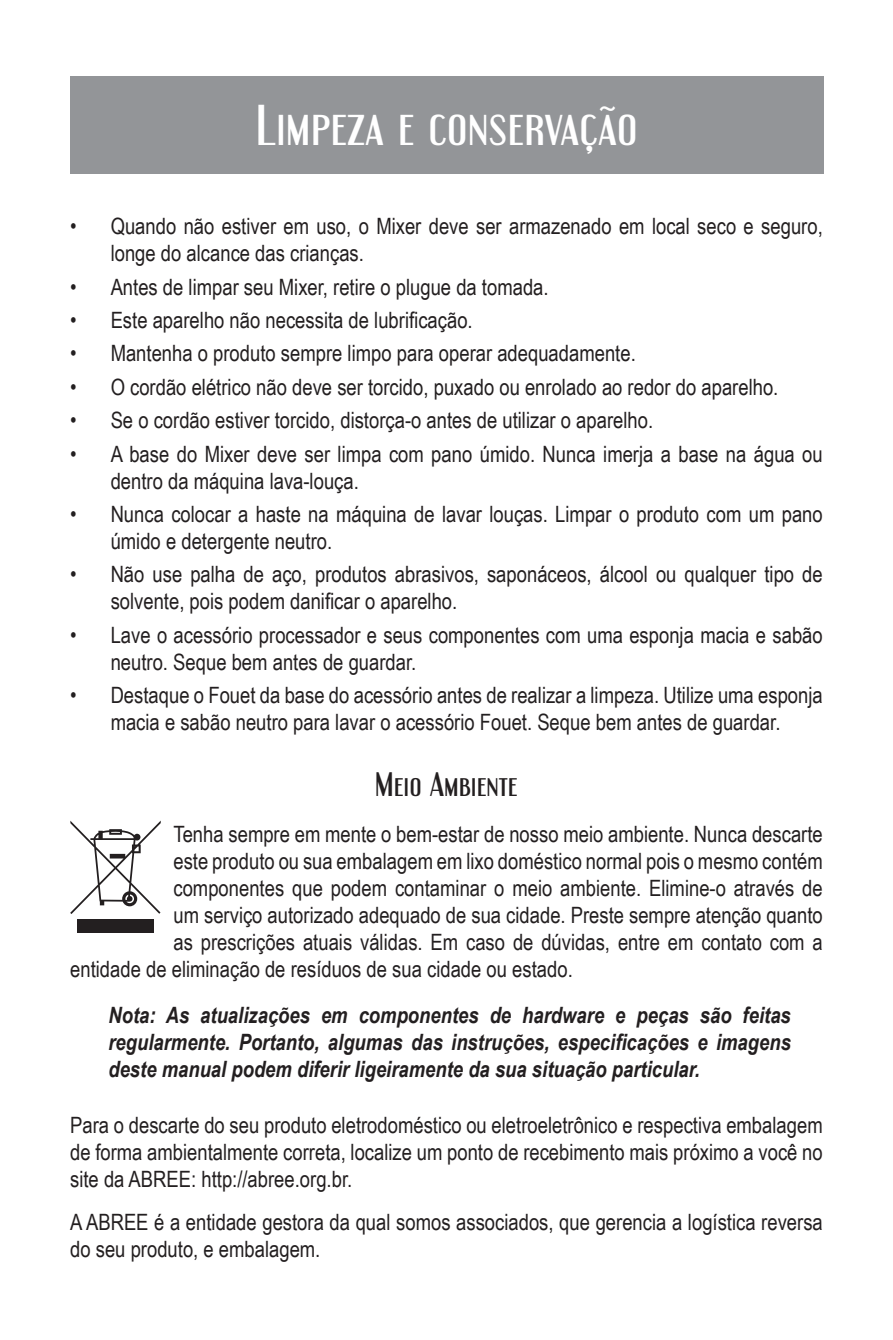
<style>
.page{position:relative;width:893px;height:1340px;background:#fff}
.page>*{position:absolute;margin:0;border:0;box-sizing:border-box;transform-origin:0 0}
.t1{font:49.5px "Engebrechtre Rg";color:#fff}
.t2{font:29.25px "Engebrechtre Rg";color:#231f20}
.t3{font:22.5px/27px "Arial Narrow";color:#231f20}
.t4{font:italic 700 22.5px/27px "Arial Narrow";color:#231f20;text-align:justify}
</style>
<div class="page">
<div style="left:70px;top:77px;width:754px;height:97px;background:#939598"></div>
<div style="left:77px;top:919px;width:77px;height:14px;background:#231f20"></div>
<svg style="left:70px;top:820px;width:91px;height:94px"></svg>
<h1 class="t1" style="left:256px;top:95px;width:383px">Limpeza e conservação</h1>
<p class="t3" style="left:111px;top:212px;width:714px;text-indent:-40px">• Quando não estiver em uso, o Mixer deve ser armazenado em local seco e seguro, longe do alcance das crianças.</p>
<p class="t3" style="left:70px;top:272px;width:480px">• Antes de limpar seu Mixer, retire o plugue da tomada.</p>
<p class="t3" style="left:70px;top:306px;width:404px">• Este aparelho não necessita de lubrificação.</p>
<p class="t3" style="left:70px;top:339px;width:567px">• Mantenha o produto sempre limpo para operar adequadamente.</p>
<p class="t3" style="left:70px;top:372px;width:710px">• O cordão elétrico não deve ser torcido, puxado ou enrolado ao redor do aparelho.</p>
<p class="t3" style="left:70px;top:406px;width:585px">• Se o cordão estiver torcido, distorça-o antes de utilizar o aparelho.</p>
<p class="t3" style="left:111px;top:439px;width:714px;text-indent:-40px">• A base do Mixer deve ser limpa com pano úmido. Nunca imerja a base na água ou dentro da máquina lava-louça.</p>
<p class="t3" style="left:111px;top:499px;width:714px;text-indent:-40px">• Nunca colocar a haste na máquina de lavar louças. Limpar o produto com um pano úmido e detergente neutro.</p>
<p class="t3" style="left:111px;top:560px;width:714px;text-indent:-40px">• Não use palha de aço, produtos abrasivos, saponáceos, álcool ou qualquer tipo de solvente, pois podem danificar o aparelho.</p>
<p class="t3" style="left:111px;top:620px;width:714px;text-indent:-40px">• Lave o acessório processador e seus componentes com uma esponja macia e sabão neutro. Seque bem antes de guardar.</p>
<p class="t3" style="left:70px;top:681px;width:754px;text-align:center">• Destaque o Fouet da base do acessório antes de realizar a limpeza. Utilize uma esponja macia e sabão neutro para lavar o acessório Fouet. Seque bem antes de guardar.</p>
<h2 class="t2" style="left:375px;top:765px;width:144px">Meio Ambiente</h2>
<p class="t3" style="left:173px;top:819px;width:651px">Tenha sempre em mente o bem-estar de nosso meio ambiente. Nunca descarte</p>
<p class="t3" style="left:173px;top:846px;width:651px">este produto ou sua embalagem em lixo doméstico normal pois o mesmo contém</p>
<p class="t3" style="left:173px;top:873px;width:651px">componentes que podem contaminar o meio ambiente. Elimine-o através de</p>
<p class="t3" style="left:173px;top:900px;width:651px">um serviço autorizado adequado de sua cidade. Preste sempre atenção quanto</p>
<p class="t3" style="left:173px;top:927px;width:651px">as prescrições atuais válidas. Em caso de dúvidas, entre em contato com a</p>
<p class="t3" style="left:70px;top:954px;width:504px">entidade de eliminação de resíduos de sua cidade ou estado.</p>
<p class="t4" style="left:108px;top:1000px;width:684px">Nota: As atualizações em componentes de hardware e peças são feitas regularmente. Portanto, algumas das instruções, especificações e imagens deste manual podem diferir ligeiramente da sua situação particular.</p>
<p class="t3" style="left:70px;top:1110px;width:754px;text-align:justify">Para o descarte do seu produto eletrodoméstico ou eletroeletrônico e respectiva embalagem de forma ambientalmente correta, localize um ponto de recebimento mais próximo a você no site da ABREE: http://abree.org.br.</p>
<p class="t3" style="left:70px;top:1207px;width:754px">A ABREE é a entidade gestora da qual somos associados, que gerencia a logística reversa do seu produto, e embalagem.</p>
</div>
